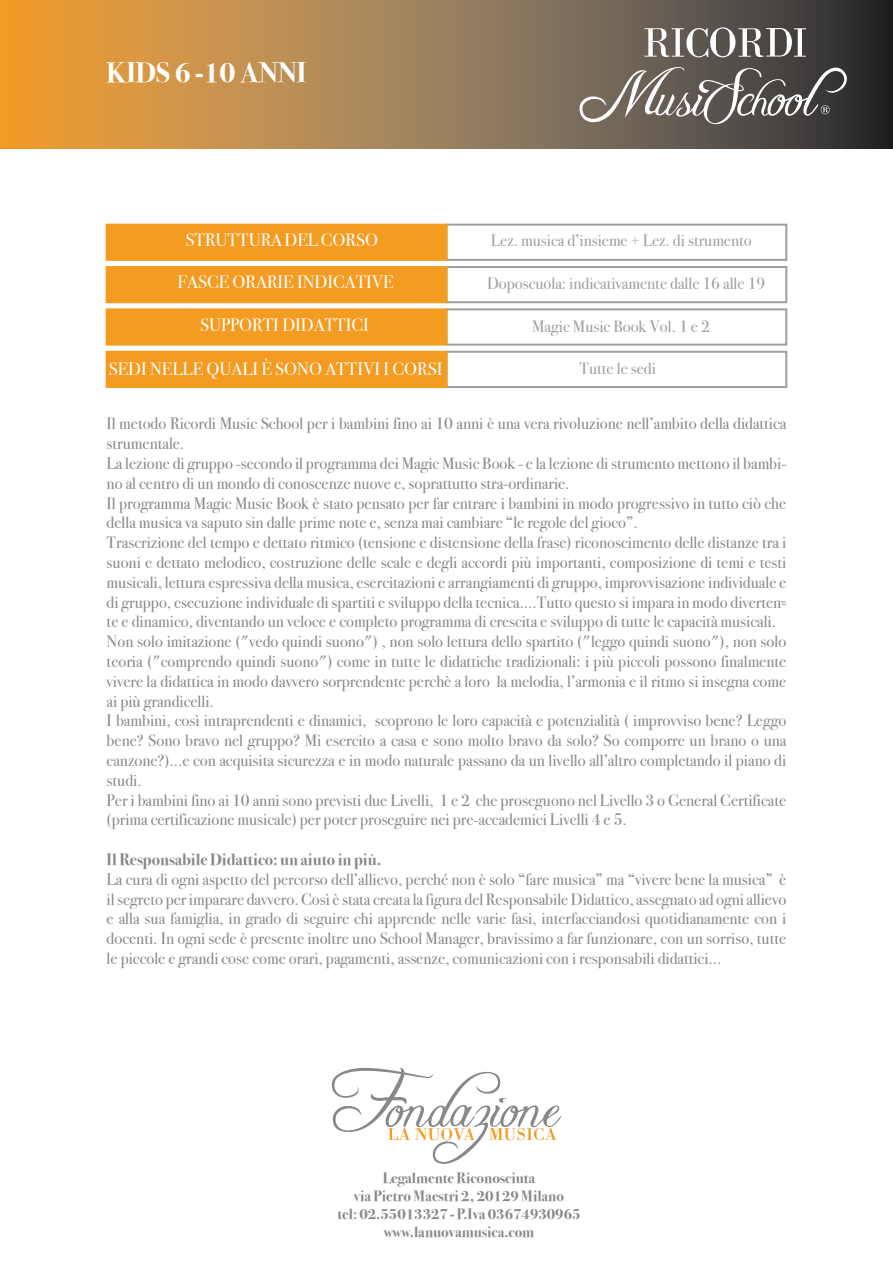
<style>
.page{position:relative;width:893px;height:1263px;background:#fff}
.page>*{position:absolute;margin:0;border:0;box-sizing:border-box;transform-origin:0 0}
.t1{font:28.5px "Bodoni Svty Two ITCTT Bold";color:#fff}
.t2{font:18px "Bodoni Svty Two ITCTT Book";color:#fff}
.t3{font:18px "Bodoni Svty Two ITCTT Book";color:#87888a}
.t4{font:16.5px/19.8px "Bodoni Svty Two ITCTT Book";color:#87888a}
.t5{font:16.5px "Bodoni Svty Two ITCTT Book";color:#9c9e9f}
.t6{font:16.5px "Bodoni Svty Two ITCTT Bold";color:#87888a}
.t7{font:15px/18px "Bodoni Svty Two ITCTT Bold";color:#87888a;text-align:center}
</style>
<div class="page">
<div style="left:445px;top:224px;width:342px;height:37px;border:2px solid #9c9e9f"></div>
<div style="left:445px;top:266px;width:342px;height:37px;border:2px solid #9c9e9f"></div>
<div style="left:445px;top:308px;width:342px;height:38px;border:2px solid #9c9e9f"></div>
<div style="left:445px;top:351px;width:342px;height:37px;border:2px solid #9c9e9f"></div>
<svg style="left:0;top:0;width:892px;height:149px;background:#a27c4c"></svg>
<svg style="left:579px;top:27px;width:268px;height:97px;background:#736d67"></svg>
<div style="left:106px;top:224px;width:341px;height:37px;background:#f49b22;border:2px solid #f49b22"></div>
<div style="left:106px;top:266px;width:341px;height:37px;background:#f49b22"></div>
<div style="left:106px;top:308px;width:341px;height:38px;background:#f49b22;border:2px solid #f49b22"></div>
<div style="left:106px;top:351px;width:341px;height:37px;background:#f49b22"></div>
<svg style="left:332px;top:1068px;width:229px;height:96px"></svg>
<h1 class="t1" style="left:107px;top:49px;width:201px">KIDS 6 -10 ANNI</h1>
<p class="t2" style="left:185px;top:225px;width:194px">STRUTTURA DEL CORSO</p>
<p class="t5" style="left:491px;top:227px;width:262px">Lez. musica dʼinsieme + Lez. di strumento</p>
<p class="t2" style="left:177px;top:268px;width:218px">FASCE ORARIE INDICATIVE</p>
<p class="t5" style="left:487px;top:270px;width:280px">Doposcuola: indicativamente dalle 16 alle 19</p>
<p class="t2" style="left:200px;top:310px;width:170px">SUPPORTI DIDATTICI</p>
<p class="t5" style="left:532px;top:313px;width:179px">Magic Music Book Vol. 1 e 2</p>
<p class="t2" style="left:109px;top:354px;width:335px">SEDI NELLE QUALI È SONO ATTIVI I CORSI</p>
<p class="t5" style="left:579px;top:354px;width:78px">Tutte le sedi</p>
<p class="t4" style="left:107px;top:412px;width:681px">Il metodo Ricordi Music School per i bambini fino ai 10 anni è una vera rivoluzione nell’ambito della didattica strumentale.<br>La lezione di gruppo -secondo il programma dei Magic Music Book - e la lezione di strumento mettono il bambi&shy;no al centro di un mondo di conoscenze nuove e, soprattutto stra-ordinarie.<br>Il programma Magic Music Book è stato pensato per far entrare i bambini in modo progressivo in tutto ciò che della musica va saputo sin dalle prime note e, senza mai cambiare “le regole del gioco”.<br>Trascrizione del tempo e dettato ritmico (tensione e distensione della frase) riconoscimento delle distanze tra i suoni e dettato melodico, costruzione delle scale e degli accordi più importanti, composizione di temi e testi musicali, lettura espressiva della musica, esercitazioni e arrangiamenti di gruppo, improvvisazione individuale e di gruppo, esecuzione individuale di spartiti e sviluppo della tecnica....Tutto questo si impara in modo diverten&shy;te e dinamico, diventando un veloce e completo programma di crescita e sviluppo di tutte le capacità musicali.<br>Non solo imitazione ("vedo quindi suono") , non solo lettura dello spartito ("leggo quindi suono"), non solo teoria ("comprendo quindi suono") come in tutte le didattiche tradizionali: i più piccoli possono finalmente vivere la didattica in modo davvero sorprendente perchè a loro la melodia, l’armonia e il ritmo si insegna come ai più grandicelli.<br>I bambini, così intraprendenti e dinamici, scoprono le loro capacità e potenzialità ( improvviso bene? Leggo bene? Sono bravo nel gruppo? Mi esercito a casa e sono molto bravo da solo? So comporre un brano o una canzone?)...e con acquisita sicurezza e in modo naturale passano da un livello all’altro completando il piano di studi.<br>Per i bambini fino ai 10 anni sono previsti due Livelli, 1 e 2 che proseguono nel Livello 3 o General Certificate (prima certificazione musicale) per poter proseguire nei pre-accademici Livelli 4 e 5.</p>
<p class="t6" style="left:107px;top:846px;width:276px">Il Responsabile Didattico: un aiuto in più.</p>
<p class="t4" style="left:107px;top:868px;width:681px;text-align:justify">La cura di ogni aspetto del percorso dell’allievo, perché non è solo “fare musica” ma “vivere bene la musica” è il segreto per imparare davvero. Così è stata creata la figura del Responsabile Didattico, assegnato ad ogni allievo e alla sua famiglia, in grado di seguire chi apprende nelle varie fasi, interfacciandosi quotidianamente con i docenti. In ogni sede è presente inoltre uno School Manager, bravissimo a far funzionare, con un sorriso, tutte le piccole e grandi cose come orari, pagamenti, assenze, comunicazioni con i responsabili didattici...</p>
<p class="t3" style="left:780px;top:585px;width:7px">-</p>
<p class="t7" style="left:337px;top:1168px;width:245px">Legalmente Riconosciuta<br>via Pietro Maestri 2, 20129 Milano<br>tel: 02.55013327 - P.Iva 03674930965 www.lanuovamusica.com</p>
</div>
